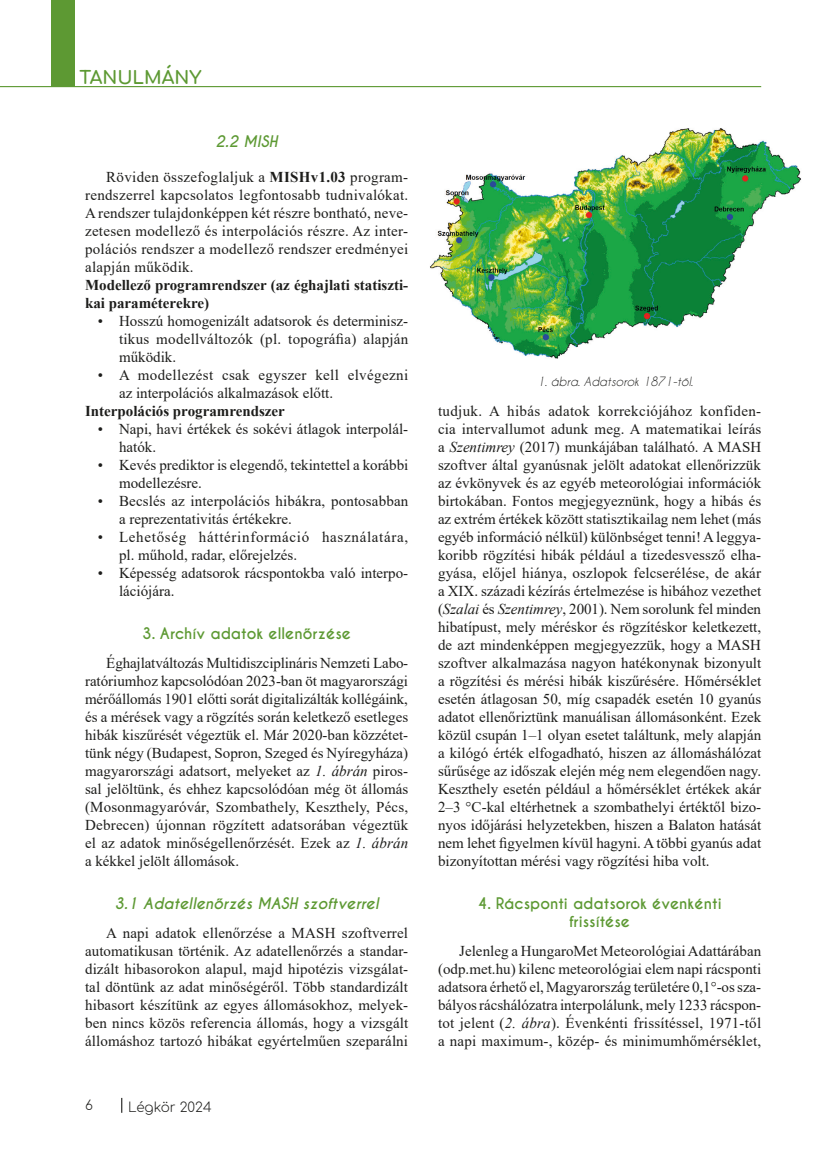
<style>
.page{position:relative;width:825px;height:1166px;background:#fff}
.page>*{position:absolute;margin:0;border:0;box-sizing:border-box;transform-origin:0 0}
.t1{font:700 18px "Comfortaa";color:#5d9933}
.törzsszöveg{font:15px/18px "Times New Roman";letter-spacing:.01em;color:#1d1d1b;text-align:justify}
.törzsszöveg-2{font:700 15px/18px "Times New Roman";color:#1d1d1b}
.törzsszöveg-3{font:15px/18px "Times New Roman";letter-spacing:.045em;color:#1d1d1b}
.alcím-fejezetcím{font:700 15px/18px "Caviar Dreams";color:#5d9933;text-align:center}
.alcím-fejezetcím-2{font:italic 700 15px "Caviar Dreams";color:#5d9933}
.t2{font:300 13.5px "Comfortaa";color:#1d1d1b}
.képaláírás{font:italic 12px "Caviar Dreams";color:#1d1d1b}
.s1{font-weight:700}
.s2{font-style:italic}
</style>
<div class="page">
<hr style="left:0;top:86px;width:761px;height:1px;background:#5d9933">
<div style="left:51px;top:0;width:23px;height:87px;background:#5d9933"></div>
<svg style="left:121px;top:1097px;width:1px;height:15px"></svg>
<img style="left:430px;top:128px;width:371px;height:231px">
<p class="t1" style="left:79px;top:61px;width:124px">TANULMÁNY</p>
<p class="alcím-fejezetcím-2" style="left:216px;top:132px;width:64px">2.2 MISH</p>
<p class="törzsszöveg" style="left:85px;top:167px;width:325px;text-indent:21px">Röviden összefoglaljuk a <span class="s1">MISHv1.03</span> program&shy;rendszerrel kapcsolatos legfontosabb tudnivalókat.<br>A rendszer tulajdonképpen két részre bontható, neve&shy;zetesen modellező és interpolációs részre. Az inter&shy;polációs rendszer a modellező rendszer eredményei alapján működik.</p>
<p class="törzsszöveg-2" style="left:85px;top:275px;width:325px">Modellező programrendszer (az éghajlati statiszti&shy;kai paraméterekre)</p>
<p class="törzsszöveg" style="left:119px;top:311px;width:291px;text-indent:-21px">• Hosszú homogenizált adatsorok és determinisz&shy;tikus modellváltozók (pl. topográfia) alapján működik.</p>
<p class="törzsszöveg" style="left:119px;top:365px;width:291px;text-indent:-21px">• A modellezést csak egyszer kell elvégezni az interpolációs alkalmazások előtt.</p>
<p class="törzsszöveg-2" style="left:85px;top:401px;width:201px">Interpolációs programrendszer</p>
<p class="törzsszöveg" style="left:119px;top:419px;width:291px;text-indent:-21px">• Napi, havi értékek és sokévi átlagok interpolál&shy;hatók.</p>
<p class="törzsszöveg" style="left:119px;top:455px;width:291px;text-indent:-21px">• Kevés prediktor is elegendő, tekintettel a korábbi modellezésre.</p>
<p class="törzsszöveg" style="left:119px;top:491px;width:291px;text-indent:-21px">• Becslés az interpolációs hibákra, pontosabban a reprezentativitás értékekre.</p>
<p class="törzsszöveg-3" style="left:119px;top:527px;width:291px;text-indent:-21px">• Lehetőség háttérinformáció használatára, pl. műhold, radar, előrejelzés.</p>
<p class="törzsszöveg" style="left:119px;top:563px;width:291px;text-indent:-21px">• Képesség adatsorok rácspontokba való interpo&shy;lációjára.</p>
<p class="alcím-fejezetcím" style="left:142px;top:624px;width:210px">3. Archív adatok ellenőrzése</p>
<p class="törzsszöveg" style="left:85px;top:653px;width:325px;text-indent:21px">Éghajlatváltozás Multidiszciplináris Nemzeti Labo&shy;ratóriumhoz kapcsolódóan 2023-ban öt magyarországi mérőállomás 1901 előtti sorát digitalizálták kollégáink, és a mérések vagy a rögzítés során keletkező esetleges hibák kiszűrését végeztük el. Már 2020-ban közzétet&shy;tünk négy (Budapest, Sopron, Szeged és Nyíregyháza) magyarországi adatsort, melyeket az <span class="s2">1. ábrán</span> piros&shy;sal jelöltünk, és ehhez kapcsolódóan még öt állomás (Mosonmagyaróvár, Szombathely, Keszthely, Pécs, Debrecen) újonnan rögzített adatsorában végeztük el az adatok minőségellenőrzését. Ezek az <span class="s2">1. ábrán </span>a kékkel jelölt állomások.</p>
<p class="alcím-fejezetcím-2" style="left:114px;top:893px;width:266px">3.1 Adatellenőrzés MASH szoftverrel</p>
<p class="törzsszöveg" style="left:85px;top:923px;width:325px;text-indent:21px">A napi adatok ellenőrzése a MASH szoftverrel automatikusan történik. Az adatellenőrzés a standar&shy;dizált hibasorokon alapul, majd hipotézis vizsgálat&shy;tal döntünk az adat minőségéről. Több standardizált hibasort készítünk az egyes állomásokhoz, melyek&shy;ben nincs közös referencia állomás, hogy a vizsgált állomáshoz tartozó hibákat egyértelműen szeparálni</p>
<p class="t2" style="left:85px;top:1092px;width:9px">6</p>
<p class="t2" style="left:128px;top:1094px;width:85px">Légkör 2024</p>
<p class="képaláírás" style="left:537px;top:374px;width:157px">1. ábra. Adatsorok 1871-től.</p>
<p class="törzsszöveg" style="left:438px;top:401px;width:325px">tudjuk. A hibás adatok korrekciójához konfiden&shy;cia intervallumot adunk meg. A matematikai leírás a <span class="s2">Szentimrey</span> (2017) munkájában található. A MASH szoftver által gyanúsnak jelölt adatokat ellenőrizzük az évkönyvek és az egyéb meteorológiai információk birtokában. Fontos megjegyeznünk, hogy a hibás és az extrém értékek között statisztikailag nem lehet (más egyéb információ nélkül) különbséget tenni! A leggya&shy;koribb rögzítési hibák például a tizedesvessző elha&shy;gyása, előjel hiánya, oszlopok felcserélése, de akár a XIX. századi kézírás értelmezése is hibához vezethet (<span class="s2">Szalai</span> és <span class="s2">Szentimrey</span>, 2001). Nem sorolunk fel minden hibatípust, mely méréskor és rögzítéskor keletkezett, de azt mindenképpen megjegyezzük, hogy a MASH szoftver alkalmazása nagyon hatékonynak bizonyult a rögzítési és mérési hibák kiszűrésére. Hőmérséklet esetén átlagosan 50, míg csapadék esetén 10 gyanús adatot ellenőriztünk manuálisan állomásonként. Ezek közül csupán 1–1 olyan esetet találtunk, mely alapján a kilógó érték elfogadható, hiszen az állomáshálózat sűrűsége az időszak elején még nem elegendően nagy.<br>Keszthely esetén például a hőmérséklet értékek akár 2–3 °C-kal eltérhetnek a szombathelyi értéktől bizo&shy;nyos időjárási helyzetekben, hiszen a Balaton hatását nem lehet figyelmen kívül hagyni. A többi gyanús adat bizonyítottan mérési vagy rögzítési hiba volt.</p>
<p class="alcím-fejezetcím" style="left:478px;top:894px;width:246px">4. Rácsponti adatsorok évenkénti frissítése</p>
<p class="törzsszöveg" style="left:438px;top:941px;width:325px;text-indent:21px">Jelenleg a HungaroMet Meteorológiai Adattárában (odp.met.hu) kilenc meteorológiai elem napi rácsponti adatsora érhető el, Magyarország területére 0,1°-os sza&shy;bályos rácshálózatra interpolálunk, mely 1233 rácspon&shy;tot jelent (<span class="s2">2. ábra</span>). Évenkénti frissítéssel, 1971-től a napi maximum-, közép- és minimumhőmérséklet,</p>
</div>
